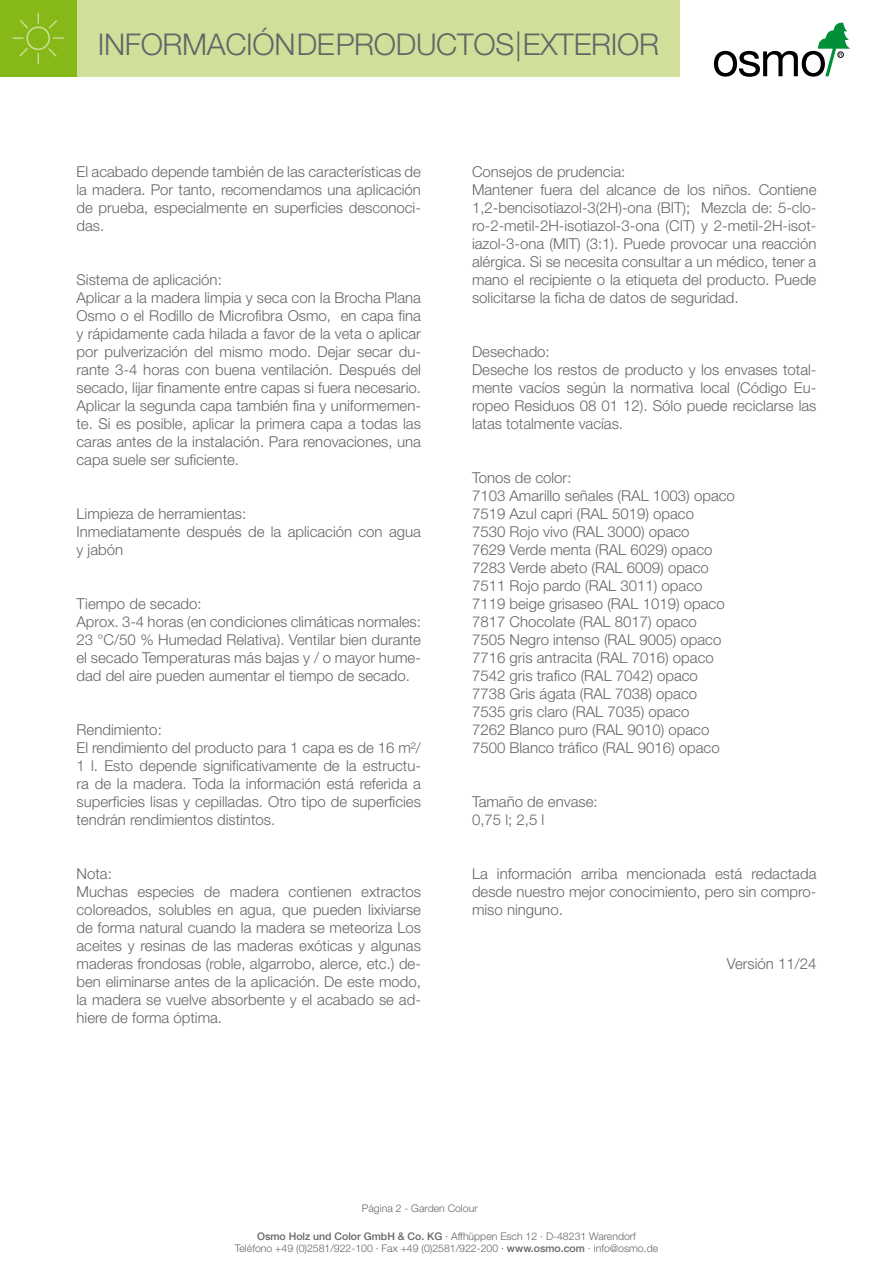
<style>
.page{position:relative;width:893px;height:1263px;background:#fff}
.page>*{position:absolute;margin:0;border:0;box-sizing:border-box;transform-origin:0 0}
.t1{font:300 30px "Helvetica Neue";letter-spacing:-.01em;color:#646567}
.Produkt_Backtext{font:300 15px/18px "Helvetica Neue";color:#646567;text-align:justify}
.t2{font:300 10.5px/12.6px "Helvetica Neue";color:#646567;text-align:center}
.s1{font-weight:500}
</style>
<div class="page">
<div style="left:77px;top:0;width:603px;height:77px;background:#d0df99"></div>
<svg style="left:714px;top:23px;width:136px;height:54px"></svg>
<div style="left:0;top:0;width:77px;height:77px;background:#86b918"></div>
<svg style="left:12px;top:12px;width:52px;height:52px"></svg>
<h1 class="t1" style="left:98px;top:26px;width:563px">INFORMACIÓN DE PRODUCTOS | EXTERIOR</h1>
<p class="Produkt_Backtext" style="left:77px;top:162px;width:346px">El acabado depende también de las características de la madera. Por tanto, recomendamos una aplicación de prueba, especialmente en superficies desconoci&shy;das.</p>
<p class="Produkt_Backtext" style="left:77px;top:270px;width:147px">Sistema de aplicación:</p>
<p class="Produkt_Backtext" style="left:77px;top:288px;width:346px">Aplicar a la madera limpia y seca con la Brocha Plana Osmo o el Rodillo de Microfibra Osmo, en capa fina y rápidamente cada hilada a favor de la veta o aplicar por pulverización del mismo modo. Dejar secar du&shy;rante 3-4 horas con buena ventilación. Después del secado, lijar finamente entre capas si fuera necesario.<br>Aplicar la segunda capa también fina y uniformemen&shy;te. Si es posible, aplicar la primera capa a todas las caras antes de la instalación. Para renovaciones, una capa suele ser suficiente.</p>
<p class="Produkt_Backtext" style="left:77px;top:504px;width:171px">Limpieza de herramientas:</p>
<p class="Produkt_Backtext" style="left:77px;top:522px;width:346px">Inmediatamente después de la aplicación con agua y jabón</p>
<p class="Produkt_Backtext" style="left:77px;top:594px;width:127px">Tiempo de secado:</p>
<p class="Produkt_Backtext" style="left:77px;top:612px;width:346px">Aprox. 3-4 horas (en condiciones climáticas normales:<br>23 °C/50 % Humedad Relativa). Ventilar bien durante el secado Temperaturas más bajas y / o mayor hume&shy;dad del aire pueden aumentar el tiempo de secado.</p>
<p class="Produkt_Backtext" style="left:77px;top:720px;width:87px">Rendimiento:</p>
<p class="Produkt_Backtext" style="left:77px;top:738px;width:346px">El rendimiento del producto para 1 capa es de 16 m²/ 1 l. Esto depende significativamente de la estructu&shy;ra de la madera. Toda la información está referida a superficies lisas y cepilladas. Otro tipo de superficies tendrán rendimientos distintos.</p>
<p class="Produkt_Backtext" style="left:77px;top:864px;width:37px">Nota:</p>
<p class="Produkt_Backtext" style="left:77px;top:882px;width:346px">Muchas especies de madera contienen extractos coloreados, solubles en agua, que pueden lixiviarse de forma natural cuando la madera se meteoriza Los aceites y resinas de las maderas exóticas y algunas maderas frondosas (roble, algarrobo, alerce, etc.) de&shy;ben eliminarse antes de la aplicación. De este modo, la madera se vuelve absorbente y el acabado se ad&shy;hiere de forma óptima.</p>
<p class="Produkt_Backtext" style="left:472px;top:162px;width:155px">Consejos de prudencia:</p>
<p class="Produkt_Backtext" style="left:472px;top:180px;width:346px">Mantener fuera del alcance de los niños. Contiene 1,2-bencisotiazol-3(2H)-ona (BIT); Mezcla de: 5-clo&shy;ro-2-metil-2H-isotiazol-3-ona (CIT) y 2-metil-2H-isot&shy;iazol-3-ona (MIT) (3:1). Puede provocar una reacción alérgica. Si se necesita consultar a un médico, tener a mano el recipiente o la etiqueta del producto. Puede solicitarse la ficha de datos de seguridad.</p>
<p class="Produkt_Backtext" style="left:472px;top:342px;width:79px">Desechado:</p>
<p class="Produkt_Backtext" style="left:472px;top:360px;width:346px">Deseche los restos de producto y los envases total&shy;mente vacíos según la normativa local (Código Eu&shy;ropeo Residuos 08 01 12). Sólo puede reciclarse las latas totalmente vacías.</p>
<p class="Produkt_Backtext" style="left:472px;top:468px;width:101px">Tonos de color:</p>
<p class="Produkt_Backtext" style="left:472px;top:486px;width:264px">7103 Amarillo señales (RAL 1003) opaco</p>
<p class="Produkt_Backtext" style="left:472px;top:504px;width:224px">7519 Azul capri (RAL 5019) opaco</p>
<p class="Produkt_Backtext" style="left:472px;top:522px;width:219px">7530 Rojo vivo (RAL 3000) opaco</p>
<p class="Produkt_Backtext" style="left:472px;top:540px;width:242px">7629 Verde menta (RAL 6029) opaco</p>
<p class="Produkt_Backtext" style="left:472px;top:558px;width:238px">7283 Verde abeto (RAL 6009) opaco</p>
<p class="Produkt_Backtext" style="left:472px;top:576px;width:232px">7511 Rojo pardo (RAL 3011) opaco</p>
<p class="Produkt_Backtext" style="left:472px;top:594px;width:254px">7119 beige grisaseo (RAL 1019) opaco</p>
<p class="Produkt_Backtext" style="left:472px;top:612px;width:226px">7817 Chocolate (RAL 8017) opaco</p>
<p class="Produkt_Backtext" style="left:472px;top:630px;width:251px">7505 Negro intenso (RAL 9005) opaco</p>
<p class="Produkt_Backtext" style="left:472px;top:648px;width:243px">7716 gris antracita (RAL 7016) opaco</p>
<p class="Produkt_Backtext" style="left:472px;top:666px;width:227px">7542 gris trafico (RAL 7042) opaco</p>
<p class="Produkt_Backtext" style="left:472px;top:684px;width:227px">7738 Gris ágata (RAL 7038) opaco</p>
<p class="Produkt_Backtext" style="left:472px;top:702px;width:219px">7535 gris claro (RAL 7035) opaco</p>
<p class="Produkt_Backtext" style="left:472px;top:720px;width:239px">7262 Blanco puro (RAL 9010) opaco</p>
<p class="Produkt_Backtext" style="left:472px;top:738px;width:249px">7500 Blanco tráfico (RAL 9016) opaco</p>
<p class="Produkt_Backtext" style="left:472px;top:792px;width:127px">Tamaño de envase:</p>
<p class="Produkt_Backtext" style="left:472px;top:810px;width:74px">0,75 l; 2,5 l</p>
<p class="Produkt_Backtext" style="left:472px;top:864px;width:346px">La información arriba mencionada está redactada desde nuestro mejor conocimiento, pero sin compro&shy;miso ninguno.</p>
<p class="Produkt_Backtext" style="left:727px;top:954px;width:91px">Versión 11/24</p>
<p class="t2" style="left:362px;top:1202px;width:117px">Página 2 - Garden Colour</p>
<p class="t2" style="left:235px;top:1229px;width:425px"><span class="s1">Osmo Holz und Color GmbH &amp; Co. KG</span> · Affhüppen Esch 12 · D-48231 Warendorf<br>Teléfono +49 (0)2581/922-100 · Fax +49 (0)2581/922-200 · <span class="s1">www.osmo.com</span> · info@osmo.de</p>
</div>
